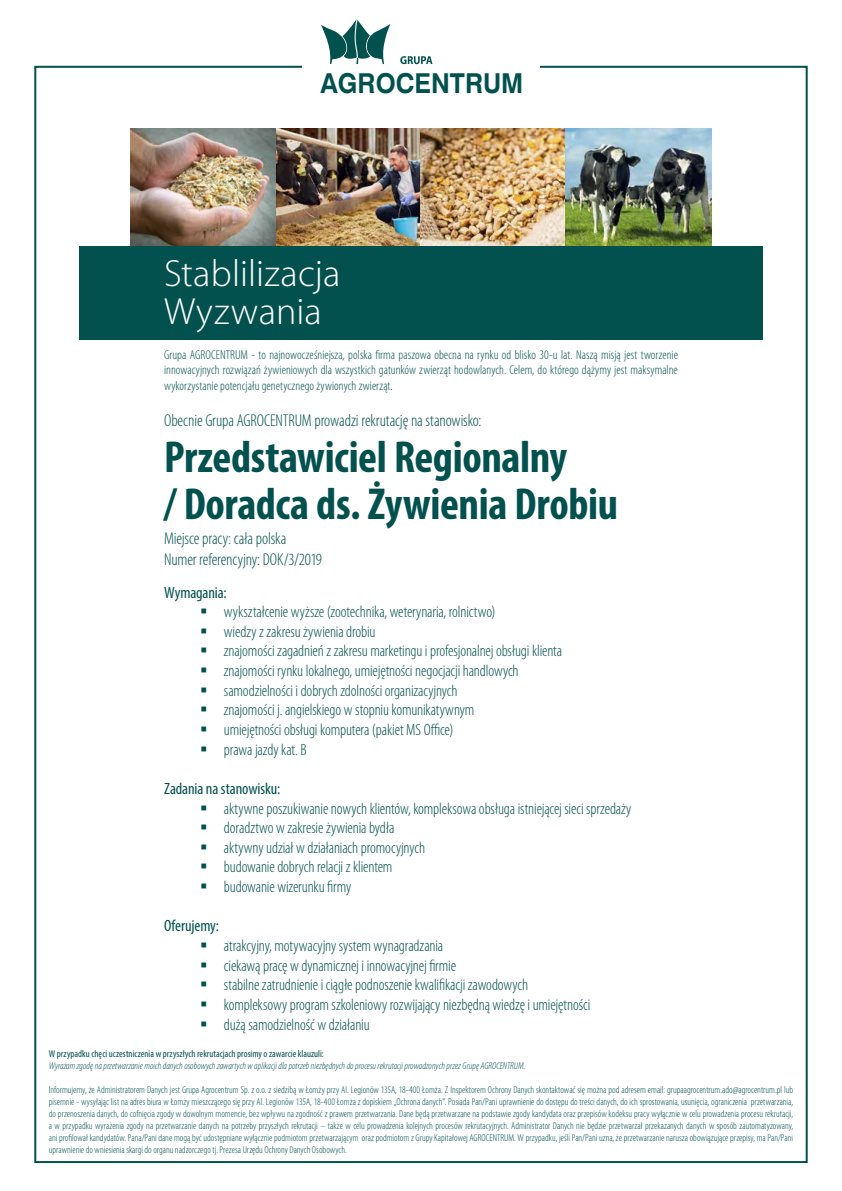
<style>
.page{position:relative;width:842px;height:1191px;background:#fff}
.page>*{position:absolute;margin:0;border:0;box-sizing:border-box;transform-origin:0 0}
.t1{font:700 condensed 45px/46.6px "Myriad Pro";letter-spacing:-.01em;color:#02514f}
.t2{font:300 38px/38px "Myriad Pro";letter-spacing:.005em;color:#fff}
.t3{font:700 27.5px "Swis 721 EU";color:#02514f;scale:.92 1}
.t4{font:300 condensed 17.2px/20.6px "Myriad Pro";letter-spacing:-.01em;color:#02514f}
.t5{font:300 condensed 16.4px "Myriad Pro";letter-spacing:-.005em;color:#02514f}
.t6{font:condensed 16.4px "Myriad Pro";letter-spacing:-.005em;color:#02514f}
.t7{font:300 condensed 13px/15.6px "Myriad Pro";letter-spacing:.005em;color:#02514f;text-align:justify}
.t8{font:300 condensed 10px/12px "Myriad Pro";color:#02514f;text-align:justify}
.t9{font:italic 300 condensed 10px "Myriad Pro";color:#02514f}
.t10{font:condensed 10px "Myriad Pro";letter-spacing:.005em;color:#02514f}
</style>
<div class="page">
<img style="left:131px;top:129px;width:435px;height:117px">
<div style="left:79px;top:246px;width:684px;height:93px;background:#02514f"></div>
<svg style="left:321px;top:19px;width:69px;height:45px"></svg>
<svg style="left:400px;top:56px;width:32px;height:8px"></svg>
<img style="left:566px;top:129px;width:145px;height:117px">
<h3 class="t3" style="left:320px;top:66px;width:222px">AGROCENTRUM</h3>
<h2 class="t2" style="left:164px;top:254px;width:178px">Stablilizacja<br>Wyzwania</h2>
<p class="t7" style="left:164px;top:346px;width:515px">Grupa AGROCENTRUM - to najnowocześniejsza, polska firma paszowa obecna na rynku od blisko 30-u lat. Naszą misją jest tworzenie innowacyjnych rozwiązań żywieniowych dla wszystkich gatunków zwierząt hodowlanych. Celem, do którego dążymy jest maksymalne wykorzystanie potencjału genetycznego żywionych zwierząt.</p>
<h3 class="t4" style="left:164px;top:409px;width:319px">Obecnie Grupa AGROCENTRUM prowadzi rekrutację na stanowisko:</h3>
<h1 class="t1" style="left:164px;top:433px;width:456px">Przedstawiciel Regionalny<br>/ Doradca ds. Żywienia Drobiu</h1>
<h3 class="t4" style="left:164px;top:528px;width:159px">Miejsce pracy: cała polska<br>Numer referencyjny: DOK/3/2019</h3>
<h3 class="t6" style="left:164px;top:582px;width:64px">Wymagania:</h3>
<h3 class="t5" style="left:200px;top:602px;width:297px">▪ wykształcenie wyższe (zootechnika, weterynaria, rolnictwo)</h3>
<h3 class="t5" style="left:200px;top:621px;width:177px">▪ wiedzy z zakresu żywienia drobiu</h3>
<h3 class="t5" style="left:200px;top:641px;width:364px">▪ znajomości zagadnień z zakresu marketingu i profesjonalnej obsługi klienta</h3>
<h3 class="t5" style="left:200px;top:661px;width:320px">▪ znajomości rynku lokalnego, umiejętności negocjacji handlowych</h3>
<h3 class="t5" style="left:200px;top:680px;width:259px">▪ samodzielności i dobrych zdolności organizacyjnych</h3>
<h3 class="t5" style="left:200px;top:700px;width:276px">▪ znajomości j. angielskiego w stopniu komunikatywnym</h3>
<h3 class="t5" style="left:200px;top:720px;width:255px">▪ umiejętności obsługi komputera (pakiet MS Office)</h3>
<h3 class="t5" style="left:200px;top:739px;width:108px">▪ prawa jazdy kat. B</h3>
<h3 class="t6" style="left:164px;top:778px;width:118px">Zadania na stanowisku:</h3>
<h3 class="t5" style="left:200px;top:798px;width:433px">▪ aktywne poszukiwanie nowych klientów, kompleksowa obsługa istniejącej sieci sprzedaży</h3>
<h3 class="t5" style="left:200px;top:818px;width:196px">▪ doradztwo w zakresie żywienia bydła</h3>
<h3 class="t5" style="left:200px;top:837px;width:227px">▪ aktywny udział w działaniach promocyjnych</h3>
<h3 class="t5" style="left:200px;top:857px;width:194px">▪ budowanie dobrych relacji z klientem</h3>
<h3 class="t5" style="left:200px;top:877px;width:153px">▪ budowanie wizerunku firmy</h3>
<h3 class="t6" style="left:164px;top:916px;width:56px">Oferujemy:</h3>
<h3 class="t5" style="left:200px;top:936px;width:245px">▪ atrakcyjny, motywacyjny system wynagradzania</h3>
<h3 class="t5" style="left:200px;top:955px;width:257px">▪ ciekawą pracę w dynamicznej i innowacyjnej firmie</h3>
<h3 class="t5" style="left:200px;top:975px;width:330px">▪ stabilne zatrudnienie i ciągłe podnoszenie kwalifikacji zawodowych</h3>
<h3 class="t5" style="left:200px;top:994px;width:392px">▪ kompleksowy program szkoleniowy rozwijający niezbędną wiedzę i umiejętności</h3>
<h3 class="t5" style="left:200px;top:1014px;width:171px">▪ dużą samodzielność w działaniu</h3>
<p class="t10" style="left:49px;top:1047px;width:277px">W przypadku chęci uczestniczenia w przyszłych rekrutacjach prosimy o zawarcie klauzuli:</p>
<p class="t9" style="left:49px;top:1059px;width:478px">Wyrażam zgodę na przetwarzanie moich danych osobowych zawartych w aplikacji dla potrzeb niezbędnych do procesu rekrutacji prowadzonych przez Grupę AGROCENTRUM.</p>
<p class="t8" style="left:49px;top:1083px;width:746px">Informujemy, że Administratorem Danych jest Grupa Agrocentrum Sp. z o.o. z siedzibą w Łomży przy Al. Legionów 135A, 18-400 Łomża. Z Inspektorem Ochrony Danych skontaktować się można pod adresem email: grupaagrocentrum.ado@agrocentrum.pl lub pisemnie - wysyłając list na adres biura w Łomży mieszczącego się przy Al. Legionów 135A, 18-400 Łomża z dopiskiem „Ochrona danych”. Posiada Pan/Pani uprawnienie do dostępu do treści danych, do ich sprostowania, usunięcia, ograniczenia przetwarzania, do przenoszenia danych, do cofnięcia zgody w dowolnym momencie, bez wpływu na zgodność z prawem przetwarzania. Dane będą przetwarzane na podstawie zgody kandydata oraz przepisów kodeksu pracy wyłącznie w celu prowadzenia procesu rekrutacji, a w przypadku wyrażenia zgody na przetwarzanie danych na potrzeby przyszłych rekrutacji – także w celu prowadzenia kolejnych procesów rekrutacyjnych. Administrator Danych nie będzie przetwarzał przekazanych danych w sposób zautomatyzowany, ani profilował kandydatów. Pana/Pani dane mogą być udostępniane wyłącznie podmiotom przetwarzającym oraz podmiotom z Grupy Kapitałowej AGROCENTRUM. W przypadku, jeśli Pan/Pani uzna, że przetwarzanie narusza obowiązujące przepisy, ma Pan/Pani uprawnienie do wniesienia skargi do organu nadzorczego tj. Prezesa Urzędu Ochrony Danych Osobowych.</p>
</div>
